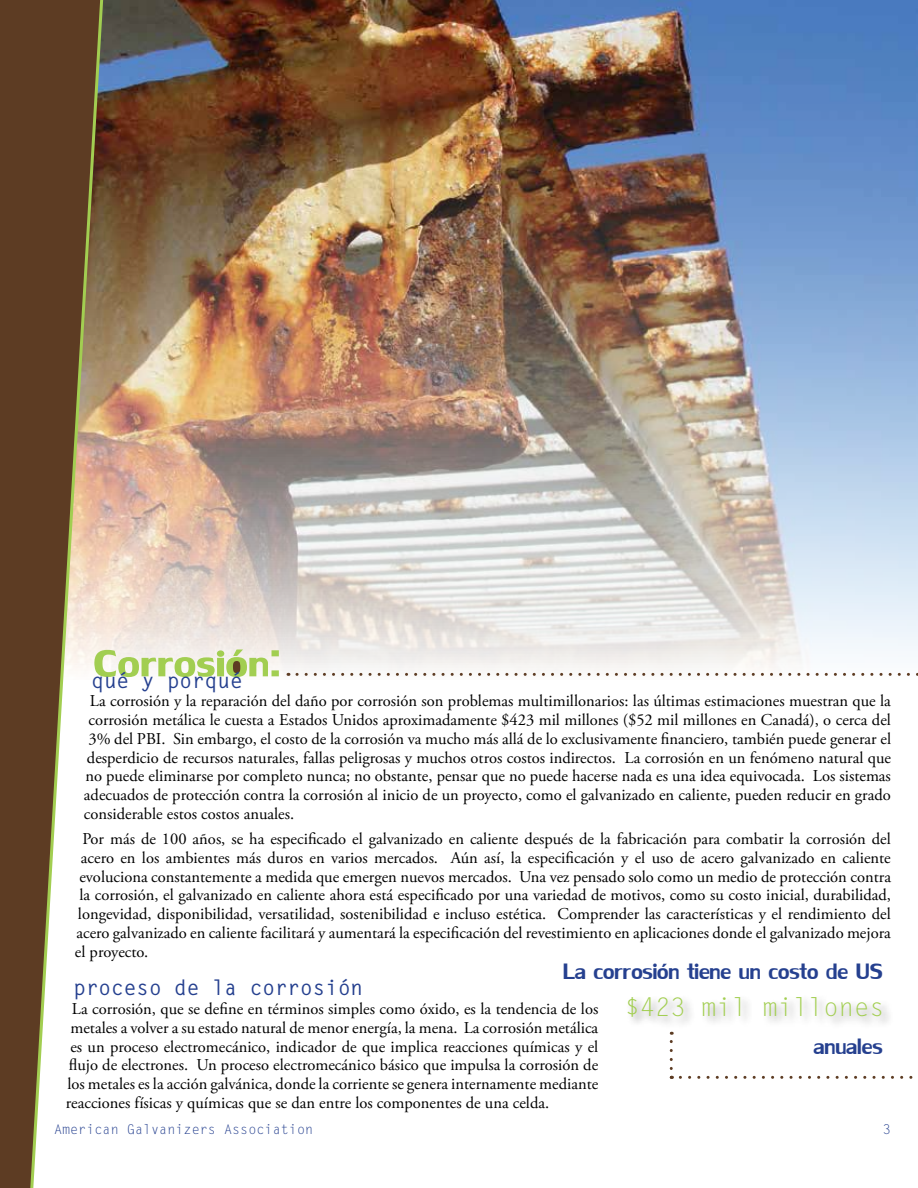
<style>
.page{position:relative;width:918px;height:1188px;background:#fff}
.page>*{position:absolute;margin:0;border:0;box-sizing:border-box;transform-origin:0 0}
.t1{font:55.5px "Lily UPC Bold";color:#a2ce51}
.t2{font:33px "Lily UPC";color:#25408f}
.t3{font:25.5px "Letter Gothic Std";color:#a2ce51}
.t4{font:700 21px "Letter Gothic Std";color:#25408f}
.t5{font:16.5px/18.8px "Adobe Garamond Pro";color:#000;text-align:justify}
.t6{font:13.5px "Letter Gothic Std";color:#25408f}
</style>
<div class="page">
<img style="left:111px;top:0;width:807px;height:676px">
<svg style="left:0;top:0;width:111px;height:1188px"></svg>
<svg style="left:297px;top:673px;width:621px;height:3px"></svg>
<div style="left:229px;top:660px;width:16px;height:14px;background:#5d3c23;border-radius:50%"></div>
<svg style="left:680px;top:1076px;width:233px;height:3px"></svg>
<svg style="left:670px;top:1032px;width:3px;height:37px"></svg>
<div style="left:625px;top:994px;width:269px;height:35px;background:#000;opacity:.46"></div>
<h1 class="t1" style="left:93px;top:627px;width:190px">Corrosión:</h1>
<p class="t4" style="left:91px;top:667px;width:153px">qué y porqué</p>
<p class="t5" style="left:84px;top:692px;width:809px;text-indent:6px">La corrosión y la reparación del daño por corrosión son problemas multimillonarios: las últimas estimaciones muestran que la corrosión metálica le cuesta a Estados Unidos aproximadamente $423 mil millones ($52 mil millones en Canadá), o cerca del 3% del PBI. Sin embargo, el costo de la corrosión va mucho más allá de lo exclusivamente financiero, también puede generar el desperdicio de recursos naturales, fallas peligrosas y muchos otros costos indirectos. La corrosión en un fenómeno natural que no puede eliminarse por completo nunca; no obstante, pensar que no puede hacerse nada es una idea equivocada. Los sistemas adecuados de protección contra la corrosión al inicio de un proyecto, como el galvanizado en caliente, pueden reducir en grado considerable estos costos anuales.</p>
<p class="t5" style="left:82px;top:830px;width:810px">Por más de 100 años, se ha especificado el galvanizado en caliente después de la fabricación para combatir la corrosión del</p>
<p class="t5" style="left:81px;top:849px;width:811px">acero en los ambientes más duros en varios mercados. Aún así, la especificación y el uso de acero galvanizado en caliente</p>
<p class="t5" style="left:79px;top:868px;width:813px">evoluciona constantemente a medida que emergen nuevos mercados. Una vez pensado solo como un medio de protección contra</p>
<p class="t5" style="left:79px;top:886px;width:813px">la corrosión, el galvanizado en caliente ahora está especificado por una variedad de motivos, como su costo inicial, durabilidad,</p>
<p class="t5" style="left:78px;top:905px;width:815px">longevidad, disponibilidad, versatilidad, sostenibilidad e incluso estética. Comprender las características y el rendimiento del</p>
<p class="t5" style="left:76px;top:924px;width:816px">acero galvanizado en caliente facilitará y aumentará la especificación del revestimiento en aplicaciones donde el galvanizado mejora</p>
<p class="t5" style="left:75px;top:943px;width:75px">el proyecto.</p>
<p class="t4" style="left:73px;top:975px;width:291px">proceso de la corrosión</p>
<p class="t5" style="left:66px;top:1000px;width:534px;text-indent:6px">La corrosión, que se define en términos simples como óxido, es la tendencia de los metales a volver a su estado natural de menor energía, la mena. La corrosión metálica es un proceso electromecánico, indicador de que implica reacciones químicas y el flujo de electrones. Un proceso electromecánico básico que impulsa la corrosión de los metales es la acción galvánica, donde la corriente se genera internamente mediante reacciones físicas y químicas que se dan entre los componentes de una celda.</p>
<h2 class="t2" style="left:563px;top:952px;width:321px">La corrosión tiene un costo de US</h2>
<h3 class="t3" style="left:625px;top:993px;width:262px">$423 mil millones</h3>
<h2 class="t2" style="left:813px;top:1027px;width:71px">anuales</h2>
<p class="t6" style="left:54px;top:1121px;width:261px">American Galvanizers Association</p>
<p class="t6" style="left:883px;top:1121px;width:10px">3</p>
</div>
